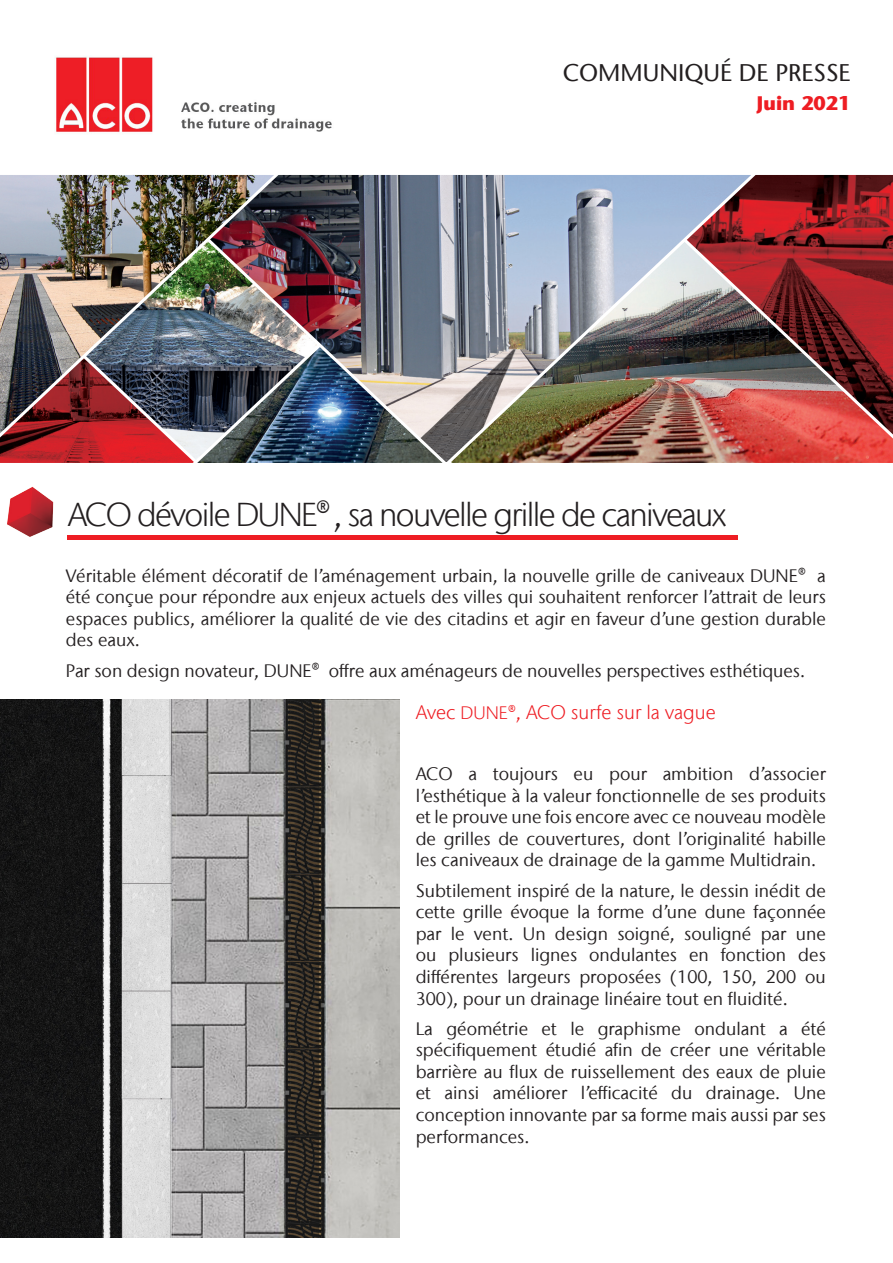
<style>
.page{position:relative;width:893px;height:1263px;background:#fff}
.page>*{position:absolute;margin:0;border:0;box-sizing:border-box;transform-origin:0 0}
.t1{font:300 33px "Stone Sans IIITC Com";letter-spacing:-.05em;color:#231f20}
.t2{font:24px "Stone Sans";color:#231f20}
.t3{font:300 19.5px "Stone Sans IIITC Com";color:#ee1d23}
.t4{font:700 19.5px "Stone Sans";color:#ee1d23}
.t5{font:18px/21.6px "Stone Sans IIITC Com";color:#231f20;text-align:justify}
.s1{font-size:18px}
</style>
<div class="page">
<svg style="left:762px;top:175px;width:131px;height:288px"></svg>
<img style="left:285px;top:175px;width:477px;height:288px">
<img style="left:0;top:175px;width:285px;height:288px">
<hr style="left:68px;top:536px;width:670px;height:4px;background:#ee1d23">
<img style="left:7px;top:486px;width:47px;height:51px">
<img style="left:55px;top:57px;width:277px;height:75px">
<img style="left:0;top:699px;width:400px;height:538px">
<p class="t2" style="left:563px;top:59px;width:289px">COMMUNIQUÉ DE PRESSE</p>
<p class="t4" style="left:757px;top:92px;width:95px">Juin 2021</p>
<p class="t1" style="left:68px;top:494px;width:660px">ACO dévoile DUNE®, sa nouvelle grille de caniveaux</p>
<p class="t5" style="left:66px;top:564px;width:761px">Véritable élément décoratif de l’aménagement urbain, la nouvelle grille de caniveaux DUNE® a été conçue pour répondre aux enjeux actuels des villes qui souhaitent renforcer l’attrait de leurs espaces publics, améliorer la qualité de vie des citadins et agir en faveur d’une gestion durable des eaux.</p>
<p class="t5" style="left:66px;top:659px;width:741px">Par son design novateur, DUNE® offre aux aménageurs de nouvelles perspectives esthétiques.</p>
<p class="t3" style="left:416px;top:700px;width:302px">Avec <span class="s1">DUNE®</span>, ACO surfe sur la vague</p>
<p class="t5" style="left:416px;top:763px;width:412px">ACO a toujours eu pour ambition d’associer l’esthétique à la valeur fonctionnelle de ses produits et le prouve une fois encore avec ce nouveau modèle de grilles de couvertures, dont l’originalité habille les caniveaux de drainage de la gamme Multidrain.</p>
<p class="t5" style="left:416px;top:879px;width:412px">Subtilement inspiré de la nature, le dessin inédit de cette grille évoque la forme d’une dune façonnée par le vent. Un design soigné, souligné par une ou plusieurs lignes ondulantes en fonction des différentes largeurs proposées (100, 150, 200 ou 300), pour un drainage linéaire tout en fluidité.</p>
<p class="t5" style="left:416px;top:1017px;width:412px">La géométrie et le graphisme ondulant a été spécifiquement étudié afin de créer une véritable barrière au flux de ruissellement des eaux de pluie et ainsi améliorer l’efficacité du drainage. Une conception innovante par sa forme mais aussi par ses performances.</p>
</div>
